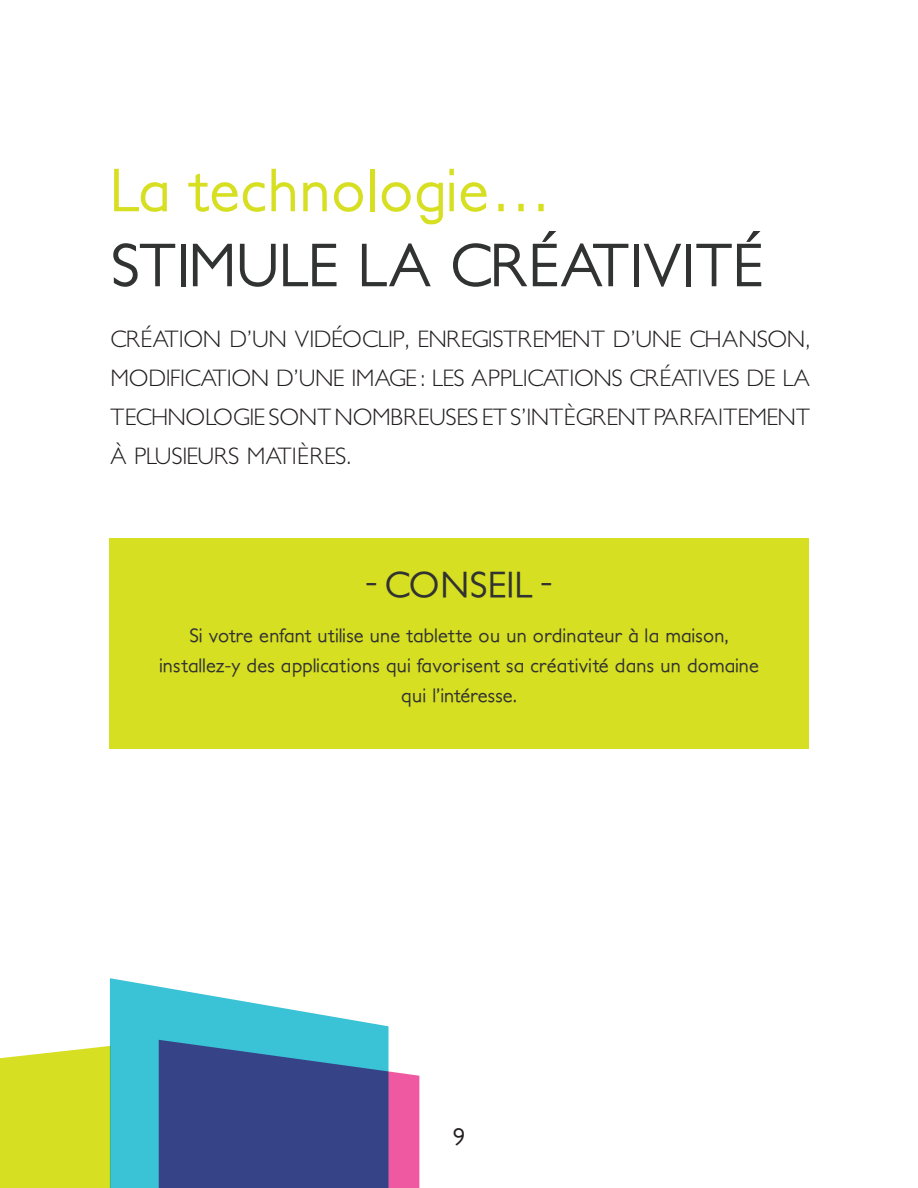
<style>
.page{position:relative;width:918px;height:1188px;background:#fff}
.page>*{position:absolute;margin:0;border:0;box-sizing:border-box;transform-origin:0 0}
.t1{font:500 60px "Petita";letter-spacing:.015em;color:#313232}
.t2{font:500 60px "Petita";letter-spacing:.015em;color:#d6df21}
.t3{font:500 36.3px "Petita";letter-spacing:.005em;color:#313232}
.t4{font:300 24px/39px "Petita";letter-spacing:-.01em;color:#231f20;text-align:justify}
.t5{font:500 24px "Petita";color:#231f20}
.t6{font:500 19.5px/30px "Petita";letter-spacing:.015em;color:#313232;text-align:center}
</style>
<div class="page">
<div style="left:0;top:1046px;width:110px;height:142px;background:#d6df21"></div>
<svg style="left:110px;top:978px;width:278px;height:210px;fill:#3ac2d7"></svg>
<svg style="left:159px;top:1040px;width:260px;height:148px;background:#4c5593"></svg>
<div style="left:109px;top:538px;width:700px;height:210px;background:#d6df21"></div>
<h1 class="t2" style="left:111px;top:155px;width:443px">La technologie…</h1>
<h1 class="t1" style="left:111px;top:230px;width:655px">STIMULE LA CRÉATIVITÉ</h1>
<p class="t4" style="left:111px;top:320px;width:701px">CRÉATION D’UN VIDÉOCLIP, ENREGISTREMENT D’UNE CHANSON, MODIFICATION D’UNE IMAGE : LES APPLICATIONS CRÉATIVES DE LA TECHNOLOGIE SONT NOMBREUSES ET S’INTÈGRENT PARFAITEMENT À PLUSIEURS MATIÈRES.</p>
<h2 class="t3" style="left:365px;top:563px;width:189px">- CONSEIL -</h2>
<p class="t6" style="left:159px;top:620px;width:601px">Si votre enfant utilise une tablette ou un ordinateur à la maison, installez-y des applications qui favorisent sa créativité dans un domaine qui l’intéresse.</p>
<p class="t5" style="left:453px;top:1122px;width:14px">9</p>
</div>
